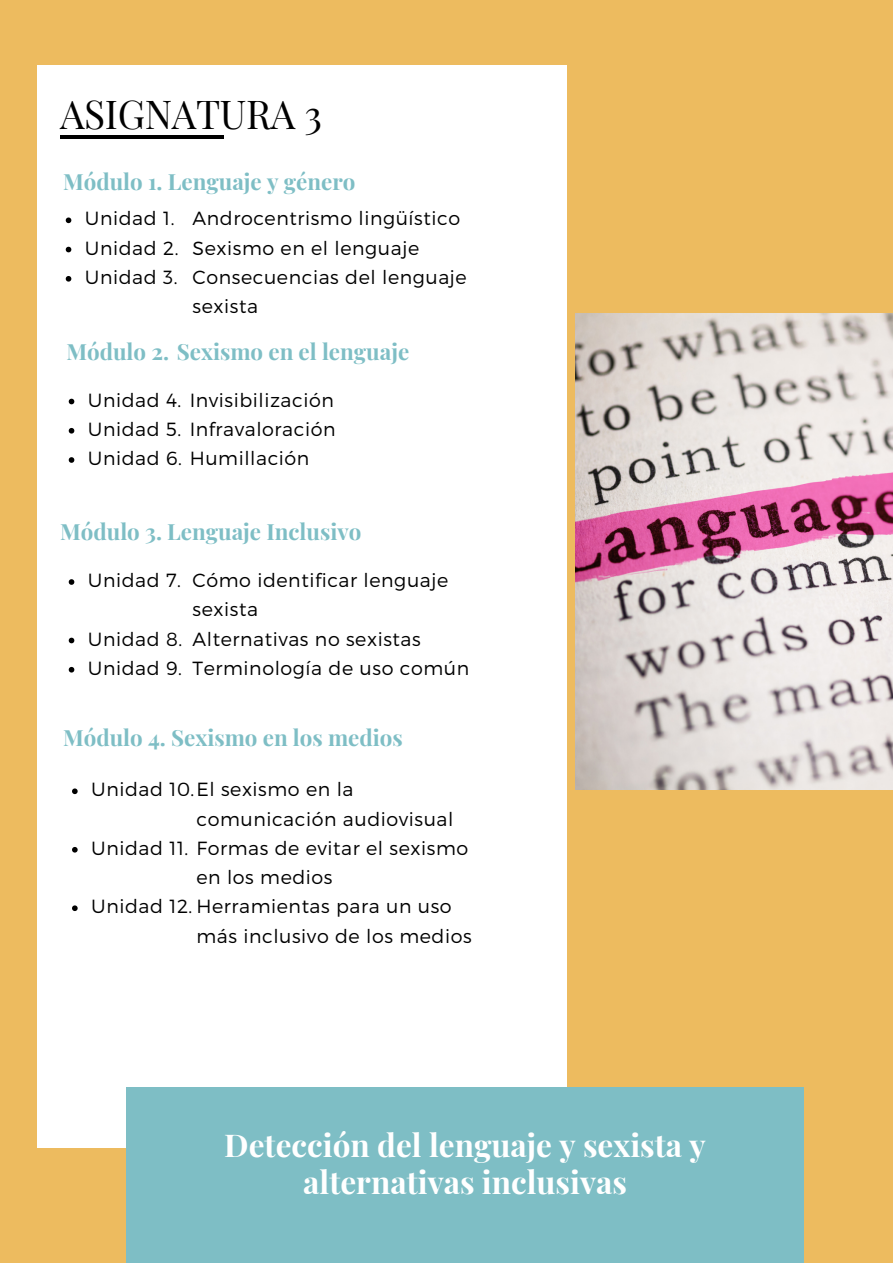
<style>
.page{position:relative;width:893px;height:1264px;background:#fff}
.page>*{position:absolute;margin:0;border:0;box-sizing:border-box;transform-origin:0 0}
.t1{font:39px "Playfair Display";letter-spacing:-.01em;color:#000}
.t2{font:700 31.5px/37px "Playfair Display";color:#fff;text-align:center}
.t3{font:700 22.35px "Playfair Display";color:#7ebec5}
.t4{font:300 19.05px/29.2px "Montserrat";letter-spacing:.03em;color:#000}
</style>
<div class="page">
<div style="left:0;top:0;width:892px;height:1262px;background:#edbb5f"></div>
<div style="left:37px;top:66px;width:529px;height:1081px;background:#fff"></div>
<hr style="left:60px;top:135px;width:163px;height:4px;background:#000">
<img style="left:575px;top:314px;width:317px;height:475px">
<svg style="left:66px;top:217px;width:5px;height:6px"></svg>
<svg style="left:66px;top:247px;width:5px;height:5px"></svg>
<svg style="left:66px;top:276px;width:5px;height:5px"></svg>
<svg style="left:69px;top:399px;width:5px;height:5px"></svg>
<svg style="left:69px;top:428px;width:5px;height:5px"></svg>
<svg style="left:69px;top:457px;width:5px;height:6px"></svg>
<svg style="left:69px;top:579px;width:5px;height:6px"></svg>
<svg style="left:69px;top:637px;width:5px;height:6px"></svg>
<svg style="left:69px;top:667px;width:5px;height:5px"></svg>
<svg style="left:72px;top:788px;width:6px;height:6px"></svg>
<svg style="left:72px;top:847px;width:6px;height:5px"></svg>
<svg style="left:72px;top:905px;width:6px;height:6px"></svg>
<div style="left:127px;top:1087px;width:676px;height:174px;background:#7ebec5"></div>
<p class="t1" style="left:60px;top:86px;width:263px">ASIGNATURA 3</p>
<p class="t3" style="left:63px;top:166px;width:294px">Módulo 1. Lenguaje y género</p>
<p class="t4" style="left:85px;top:203px;width:91px">Unidad 1.</p>
<p class="t4" style="left:85px;top:232px;width:95px">Unidad 2.</p>
<p class="t4" style="left:85px;top:261px;width:94px">Unidad 3.</p>
<p class="t4" style="left:192px;top:203px;width:269px">Androcentrismo lingüístico</p>
<p class="t4" style="left:192px;top:232px;width:228px">Sexismo en el lenguaje</p>
<p class="t4" style="left:192px;top:261px;width:276px">Consecuencias del lenguaje sexista</p>
<p class="t3" style="left:66px;top:336px;width:344px">Módulo 2. Sexismo en el lenguaje</p>
<p class="t4" style="left:88px;top:384px;width:247px">Unidad 4. Invisibilización</p>
<p class="t4" style="left:88px;top:413px;width:249px">Unidad 5. Infravaloración</p>
<p class="t4" style="left:88px;top:442px;width:223px">Unidad 6. Humillación</p>
<p class="t3" style="left:60px;top:516px;width:303px">Módulo 3. Lenguaje Inclusivo</p>
<p class="t4" style="left:88px;top:564px;width:95px">Unidad 7.</p>
<p class="t4" style="left:192px;top:564px;width:257px">Cómo identificar lenguaje sexista</p>
<p class="t4" style="left:192px;top:623px;width:229px">Alternativas no sexistas</p>
<p class="t4" style="left:192px;top:652px;width:278px">Terminología de uso común</p>
<p class="t4" style="left:88px;top:623px;width:96px">Unidad 8.</p>
<p class="t4" style="left:88px;top:652px;width:96px">Unidad 9.</p>
<p class="t3" style="left:63px;top:722px;width:341px">Módulo 4. Sexismo en los medios</p>
<p class="t4" style="left:91px;top:774px;width:264px">Unidad 10.El sexismo en la</p>
<p class="t4" style="left:196px;top:803px;width:258px">comunicación audiovisual</p>
<p class="t4" style="left:91px;top:832px;width:378px">Unidad 11. Formas de evitar el sexismo</p>
<p class="t4" style="left:196px;top:861px;width:138px">en los medios</p>
<p class="t4" style="left:91px;top:891px;width:362px">Unidad 12. Herramientas para un uso</p>
<p class="t4" style="left:196px;top:920px;width:277px">más inclusivo de los medios</p>
<p class="t2" style="left:224px;top:1124px;width:483px">Detección del lenguaje y sexista y alternativas inclusivas</p>
</div>
